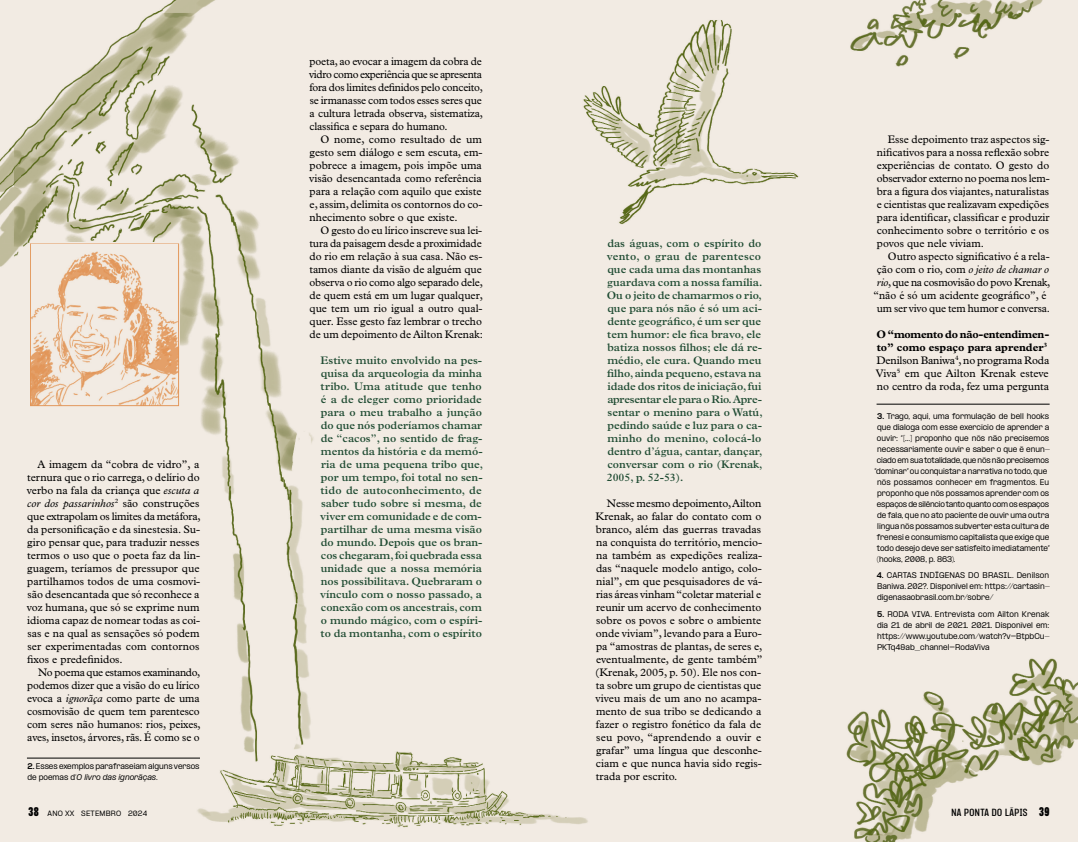
<style>
.page{position:relative;width:1078px;height:842px;background:#fff}
.page>*{position:absolute;margin:0;border:0;box-sizing:border-box;transform-origin:0 0}
.t1{font:11px/13px "Plantin MT Pro";color:#000;text-align:justify}
.t2{font:600 11px/13px "Plantin MT Pro";color:#1f4b32}
.t3{font:600 condensed 9px "PP Formula";letter-spacing:.05em;color:#000}
.t4{font:500 7px/11px "PP Formula";color:#000}
.t5{font:500 7px "PP Formula";letter-spacing:-.02em;color:#000}
.t6{font:500 7px "PP Formula";letter-spacing:-.03em;color:#000}
.t7{font:500 6.5px "PP Formula";letter-spacing:.03em;color:#000}
.s1{font-style:italic}
.s2{font-weight:800}
.s3{font-weight:700}
.s4{font-weight:900;font-stretch:condensed;font-size:11px}
.s5{font-weight:900;font-size:11px}
</style>
<div class="page">
<img style="left:0;top:0;width:1077px;height:842px">
<img style="left:30px;top:242px;width:149px;height:166px">
<hr style="left:876px;top:404px;width:173px;height:1px;background:#000">
<hr style="left:27px;top:758px;width:173px;height:1px;background:#000">
<p class="t1" style="left:27px;top:458px;width:175px;text-align:left;text-indent:11px">A imagem da “cobra de vidro”, a ternura que o rio carrega, o delírio do verbo na fala da criança que <span class="s1">escuta a cor dos passarinhos</span><sup>2</sup> são construções que extrapolam os limites da metáfora, da personificação e da sinestesia. Su&shy;giro pensar que, para traduzir nesses termos o uso que o poeta faz da lin&shy;guagem, teríamos de pressupor que partilhamos todos de uma cosmovi&shy;são desencantada que só reconhece a voz humana, que só se exprime num idioma capaz de nomear todas as coi&shy;sas e na qual as sensações só podem ser experimentadas com contornos fixos e predefinidos.</p>
<p class="t1" style="left:27px;top:666px;width:175px;text-indent:11px">No poema que estamos examinando, podemos dizer que a visão do eu lírico evoca a <span class="s1">ignorãça</span> como parte de uma cosmovisão de quem tem parentesco com seres não humanos: rios, peixes, aves, insetos, árvores, rãs. É como se o</p>
<p class="t4" style="left:27px;top:761px;width:174px"><span class="s2">2.</span> Esses exemplos parafraseiam alguns versos de poemas d’<span class="s1">O livro das ignorãças</span>.</p>
<p class="t1" style="left:309px;top:55px;width:175px">poeta, ao evocar a imagem da cobra de vidro como experiência que se apresenta fora dos limites definidos pelo conceito, se irmanasse com todos esses seres que a cultura letrada observa, sistematiza, classifica e separa do humano.</p>
<p class="t1" style="left:309px;top:133px;width:175px;text-indent:11px">O nome, como resultado de um gesto sem diálogo e sem escuta, em&shy;pobrece a imagem, pois impõe uma visão desencantada como referência para a relação com aquilo que existe e, assim, delimita os contornos do co&shy;nhecimento sobre o que existe.</p>
<p class="t1" style="left:309px;top:224px;width:175px;text-indent:11px">O gesto do eu lírico inscreve sua lei&shy;tura da paisagem desde a proximidade do rio em relação à sua casa. Não es&shy;tamos diante da visão de alguém que observa o rio como algo separado dele, de quem está em um lugar qualquer, que tem um rio igual a outro qual&shy;quer. Esse gesto faz lembrar o trecho de um depoimento de Ailton Krenak:</p>
<p class="t2" style="left:320px;top:354px;width:164px">Estive muito envolvido na pes&shy;quisa da arqueologia da minha tribo. Uma atitude que tenho é a de eleger como prioridade para o meu trabalho a junção do que nós poderíamos chamar de “cacos”, no sentido de frag&shy;mentos da história e da memó&shy;ria de uma pequena tribo que, por um tempo, foi total no sen&shy;tido de autoconhecimento, de saber tudo sobre si mesma, de viver em comunidade e de com&shy;partilhar de uma mesma visão do mundo. Depois que os bran&shy;cos chegaram, foi quebrada essa unidade que a nossa memória nos possibilitava. Quebraram o vínculo com o nosso passado, a conexão com os ancestrais, com o mundo mágico, com o espíri&shy;to da montanha, com o espírito</p>
<p class="t2" style="left:606px;top:237px;width:157px">das águas, com o espírito do vento, o grau de parentesco que cada uma das montanhas guardava com a nossa família.<br>Ou o jeito de chamarmos o rio, que para nós não é só um aci&shy;dente geográfico, é um ser que tem humor: ele fica bravo, ele batiza nossos filhos; ele dá re&shy;médio, ele cura. Quando meu filho, ainda pequeno, estava na idade dos ritos de iniciação, fui apresentar ele para o Rio. Apre&shy;sentar o menino para o Watú, pedindo saúde e luz para o ca&shy;minho do menino, colocá-lo dentro d’água, cantar, dançar, conversar com o rio (Krenak,<br>2005, p. 52-53).</p>
<p class="t1" style="left:595px;top:497px;width:169px;text-align:left;text-indent:12px">Nesse mesmo depoimento, Ailton<br>Krenak, ao falar do contato com o branco, além das guerras travadas na conquista do território, mencio&shy;na também as expedições realiza&shy;das “naquele modelo antigo, colo&shy;nial”, em que pesquisadores de vá&shy;rias áreas vinham “coletar material e reunir um acervo de conhecimento sobre os povos e sobre o ambiente onde viviam”, levando para a Euro&shy;pa “amostras de plantas, de seres e, eventualmente, de gente também” (Krenak, 2005, p. 50). Ele nos con&shy;ta sobre um grupo de cientistas que viveu mais de um ano no acampa&shy;mento de sua tribo se dedicando a fazer o registro fonético da fala de seu povo, “aprendendo a ouvir e grafar” uma língua que desconhe&shy;ciam e que nunca havia sido regis&shy;trada por escrito.</p>
<p class="t1" style="left:876px;top:133px;width:174px;text-indent:11px">Esse depoimento traz aspectos sig&shy;nificativos para a nossa reflexão sobre experiências de contato. O gesto do observador externo no poema nos lem&shy;bra a figura dos viajantes, naturalistas e cientistas que realizavam expedições para identificar, classificar e produzir conhecimento sobre o território e os povos que nele viviam.</p>
<p class="t1" style="left:873px;top:250px;width:178px;text-align:left;text-indent:14px">Outro aspecto significativo é a rela&shy;ção com o rio, com <span class="s1">o jeito de chamar o rio</span>, que na cosmovisão do povo Krenak, “não é só um acidente geográfico”, é um ser vivo que tem humor e conversa.</p>
<p class="t1" style="left:875px;top:328px;width:175px;text-align:left"><span class="s3">O “momento do não-entendimen&shy;to” como espaço para aprender</span><sup>3<br></sup>Denilson Baniwa<sup>4</sup>, no programa Roda<br>Viva<sup>5</sup> em que Ailton Krenak esteve no centro da roda, fez uma pergunta</p>
<p class="t4" style="left:876px;top:410px;width:173px"><span class="s2">3.</span> Trago, aqui, uma formulação de bell hooks</p>
<p class="t4" style="left:876px;top:421px;width:173px">que dialoga com esse exercício de aprender a</p>
<p class="t4" style="left:876px;top:432px;width:174px">ouvir: “[...] proponho que nós não precisemos</p>
<p class="t4" style="left:876px;top:443px;width:174px">necessariamente ouvir e saber o que é enun-</p>
<p class="t5" style="left:876px;top:455px;width:174px">ciado em sua totalidade, que nós não precisemos</p>
<p class="t4" style="left:874px;top:465px;width:174px">“dominar” ou conquistar a narrativa no todo, que</p>
<p class="t4" style="left:876px;top:476px;width:173px">nós possamos conhecer em fragmentos. Eu</p>
<p class="t4" style="left:876px;top:487px;width:173px">proponho que nós possamos aprender com os</p>
<p class="t6" style="left:876px;top:499px;width:174px">espaços de silêncio tanto quanto com os espaços</p>
<p class="t4" style="left:876px;top:509px;width:173px">de fala, que no ato paciente de ouvir uma outra</p>
<p class="t4" style="left:877px;top:520px;width:173px">língua nós possamos subverter esta cultura de</p>
<p class="t4" style="left:876px;top:531px;width:174px">frenesi e consumismo capitalista que exige que</p>
<p class="t4" style="left:876px;top:542px;width:175px">todo desejo deve ser satisfeito imediatamente”</p>
<p class="t4" style="left:876px;top:553px;width:80px">(hooks, 2008, p. 863).</p>
<p class="t4" style="left:876px;top:570px;width:175px"><span class="s2">4.</span> CARTAS INDÍGENAS DO BRASIL. Denilson<br>Baniwa. 202?. Disponível em: https://cartasin&shy;digenasaobrasil.com.br/sobre/</p>
<p class="t4" style="left:876px;top:609px;width:174px;text-align:justify"><span class="s2">5.</span> RODA VIVA. Entrevista com Ailton Krenak dia 21 de abril de 2021. 2021. Disponível em: https://www.youtube.com/watch?v=BtpbCu-PKTq4&amp;ab_channel=RodaViva</p>
<p class="t7" style="left:28px;top:809px;width:120px"><span class="s4">38</span> ANO XX SETEMBRO 2024</p>
<p class="t3" style="left:951px;top:806px;width:100px">NA PONTA DO LÁPIS <span class="s5">39</span></p>
</div>
